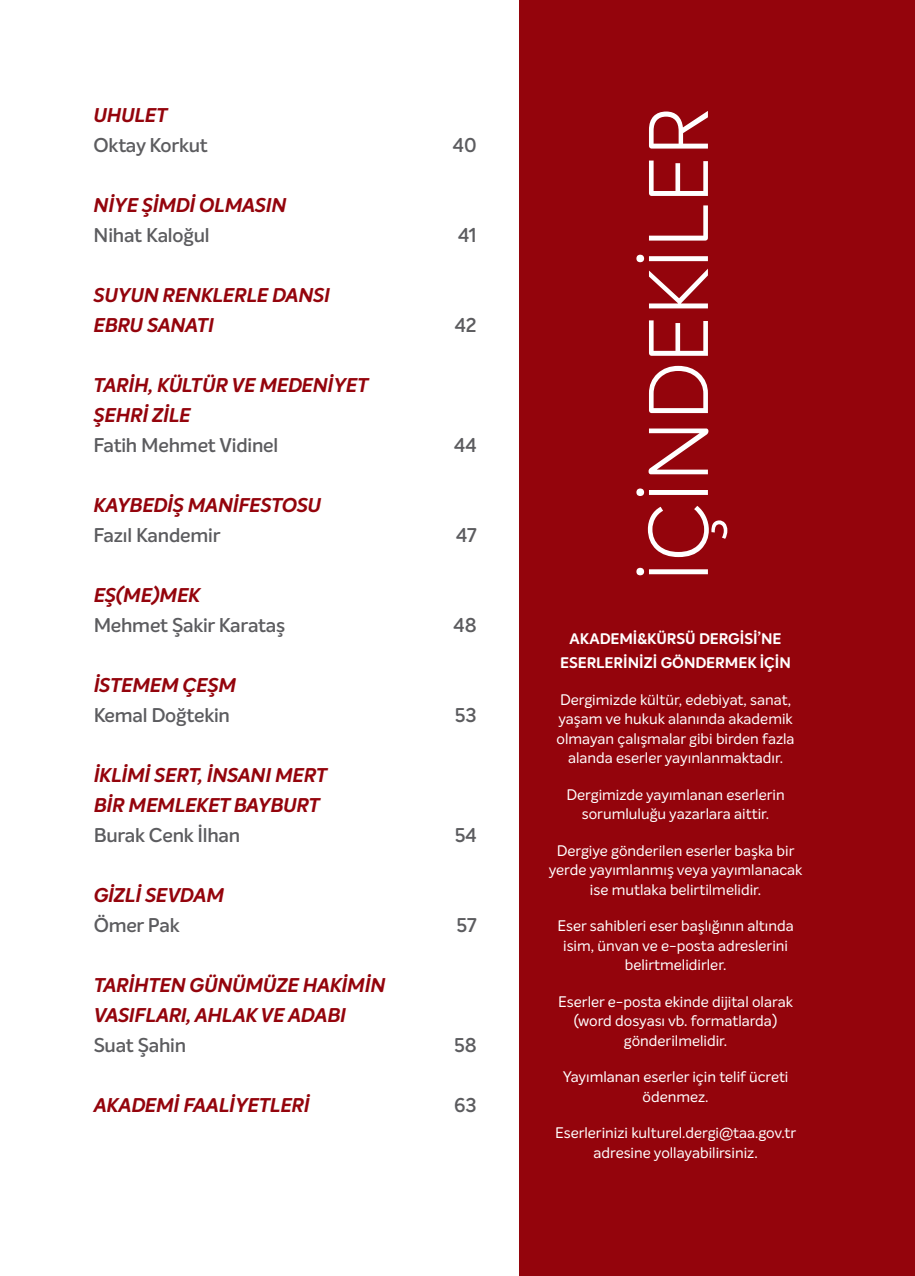
<style>
.page{position:relative;width:915px;height:1276px;background:#fff}
.page>*{position:absolute;margin:0;border:0;box-sizing:border-box;transform-origin:0 0}
.t1{font:300 82.5px "Intelo";color:#fff}
.t2{font:italic 700 19.5px/30px "Intelo";letter-spacing:-.01em;color:#94040c}
.t3{font:600 19.5px "Intelo";letter-spacing:-.01em;color:#5c5c5f}
.t4{font:15px/19.5px "Intelo";color:#fff;text-align:center}
.t5{font:700 15px/23.7px "Intelo";color:#fff;text-align:center}
</style>
<div class="page">
<div style="left:519px;top:0;width:395px;height:1276px;background:#94040c"></div>
<h2 class="t2" style="left:94px;top:100px;width:75px">UHULET</h2>
<h2 class="t3" style="left:94px;top:132px;width:116px">Oktay Korkut</h2>
<h2 class="t3" style="left:453px;top:132px;width:25px">40</h2>
<h2 class="t2" style="left:94px;top:190px;width:194px">NİYE ŞİMDİ OLMASIN</h2>
<h2 class="t3" style="left:94px;top:222px;width:117px">Nihat Kaloğul</h2>
<h2 class="t3" style="left:458px;top:222px;width:20px">41</h2>
<h2 class="t2" style="left:94px;top:280px;width:238px">SUYUN RENKLERLE DANSI<br>EBRU SANATI</h2>
<h2 class="t3" style="left:454px;top:312px;width:23px">42</h2>
<h2 class="t2" style="left:94px;top:370px;width:276px">TARİH, KÜLTÜR VE MEDENİYET<br>ŞEHRİ ZİLE</h2>
<h2 class="t3" style="left:94px;top:432px;width:186px">Fatih Mehmet Vidinel</h2>
<h2 class="t3" style="left:454px;top:432px;width:24px">44</h2>
<h2 class="t2" style="left:94px;top:490px;width:229px">KAYBEDİŞ MANİFESTOSU</h2>
<h2 class="t3" style="left:94px;top:522px;width:128px">Fazıl Kandemir</h2>
<h2 class="t3" style="left:456px;top:522px;width:22px">47</h2>
<h2 class="t2" style="left:94px;top:580px;width:108px">EŞ(ME)MEK</h2>
<h2 class="t3" style="left:94px;top:612px;width:193px">Mehmet Şakir Karataş</h2>
<h2 class="t3" style="left:453px;top:612px;width:25px">48</h2>
<h2 class="t2" style="left:94px;top:670px;width:144px">İSTEMEM ÇEŞM</h2>
<h2 class="t3" style="left:94px;top:702px;width:138px">Kemal Doğtekin</h2>
<h2 class="t3" style="left:455px;top:702px;width:23px">53</h2>
<h2 class="t2" style="left:94px;top:760px;width:235px">İKLİMİ SERT, İNSANI MERT<br>BİR MEMLEKET BAYBURT</h2>
<h2 class="t3" style="left:94px;top:822px;width:148px">Burak Cenk İlhan</h2>
<h2 class="t3" style="left:454px;top:822px;width:23px">54</h2>
<h2 class="t2" style="left:94px;top:880px;width:132px">GİZLİ SEVDAM</h2>
<h2 class="t3" style="left:94px;top:912px;width:87px">Ömer Pak</h2>
<h2 class="t3" style="left:456px;top:912px;width:22px">57</h2>
<h2 class="t2" style="left:94px;top:970px;width:293px">TARİHTEN GÜNÜMÜZE HAKİMİN<br>VASIFLARI, AHLAK VE ADABI</h2>
<h2 class="t3" style="left:94px;top:1032px;width:94px">Suat Şahin</h2>
<h2 class="t3" style="left:454px;top:1032px;width:24px">58</h2>
<h2 class="t2" style="left:94px;top:1090px;width:217px">AKADEMİ FAALİYETLERİ</h2>
<h2 class="t3" style="left:454px;top:1092px;width:24px">63</h2>
<h1 class="t1" style="left:628px;top:582px;width:476px;rotate:-90deg">İÇİNDEKİLER</h1>
<p class="t5" style="left:560px;top:627px;width:232px">AKADEMİ&amp;KÜRSÜ DERGİSİ’NE<br>ESERLERİNİZİ GÖNDERMEK İÇİN</p>
<p class="t4" style="left:556px;top:689px;width:239px">Dergimizde kültür, edebiyat, sanat, yaşam ve hukuk alanında akademik olmayan çalışmalar gibi birden fazla alanda eserler yayınlanmaktadır.</p>
<p class="t4" style="left:566px;top:784px;width:219px">Dergimizde yayımlanan eserlerin sorumluluğu yazarlara aittir.</p>
<p class="t4" style="left:548px;top:840px;width:255px">Dergiye gönderilen eserler başka bir yerde yayımlanmış veya yayımlanacak ise mutlaka belirtilmelidir.</p>
<p class="t4" style="left:557px;top:916px;width:238px">Eser sahibleri eser başlığının altında isim, ünvan ve e-posta adreslerini belirtmelidirler.</p>
<p class="t4" style="left:558px;top:991px;width:236px">Eserler e-posta ekinde dijital olarak (word dosyası vb. formatlarda) gönderilmelidir.</p>
<p class="t4" style="left:562px;top:1067px;width:227px">Yayımlanan eserler için telif ücreti ödenmez.</p>
<p class="t4" style="left:555px;top:1123px;width:242px">Eserlerinizi kulturel.dergi@taa.gov.tr adresine yollayabilirsiniz.</p>
</div>
